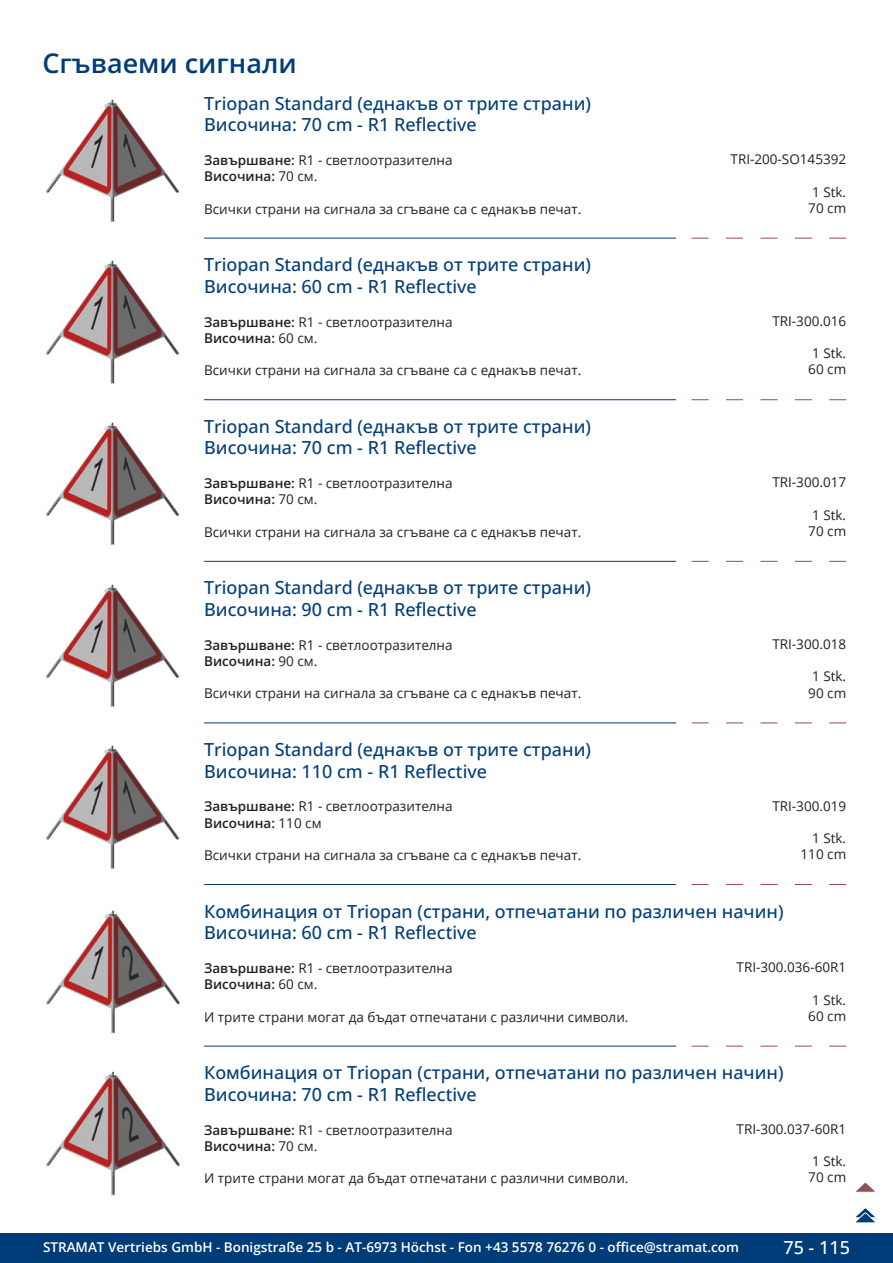
<style>
.page{position:relative;width:893px;height:1263px;background:#fff}
.page>*{position:absolute;margin:0;border:0;box-sizing:border-box;transform-origin:0 0}
.GruppeName{font:600 27px "Open Sans";color:#003d78}
.ArtikelName{font:500 18px/21.6px "Open Sans";color:#003d78}
.t1{font:500 18px "Open Sans";color:#fff}
.Beschreibung{font:13.5px/16.2px "Open Sans";color:#231f20}
.ArtikelNummer{font:13.5px "Open Sans";color:#231f20}
.t2{font:600 13.5px "Open Sans";color:#fff}
.s1{font-weight:600}
</style>
<div class="page">
<div style="left:0;top:1233px;width:893px;height:30px;background:#003d78"></div>
<img style="left:46px;top:99px;width:134px;height:124px">
<img style="left:46px;top:260px;width:134px;height:124px">
<svg style="left:692px;top:238px;width:17px;height:1px"></svg>
<svg style="left:726px;top:238px;width:17px;height:1px"></svg>
<svg style="left:760px;top:238px;width:17px;height:1px"></svg>
<svg style="left:795px;top:238px;width:17px;height:1px"></svg>
<svg style="left:829px;top:238px;width:17px;height:1px"></svg>
<hr style="left:204px;top:238px;width:472px;height:1px;background:#003d78">
<img style="left:46px;top:422px;width:134px;height:124px">
<svg style="left:692px;top:399px;width:17px;height:1px"></svg>
<svg style="left:726px;top:399px;width:17px;height:1px"></svg>
<svg style="left:760px;top:399px;width:17px;height:1px"></svg>
<svg style="left:795px;top:399px;width:17px;height:1px"></svg>
<svg style="left:829px;top:399px;width:17px;height:1px"></svg>
<hr style="left:204px;top:399px;width:472px;height:1px;background:#003d78">
<img style="left:46px;top:584px;width:134px;height:124px">
<svg style="left:692px;top:561px;width:17px;height:1px"></svg>
<svg style="left:726px;top:561px;width:17px;height:1px"></svg>
<svg style="left:760px;top:561px;width:17px;height:1px"></svg>
<svg style="left:795px;top:561px;width:17px;height:1px"></svg>
<svg style="left:829px;top:561px;width:17px;height:1px"></svg>
<hr style="left:204px;top:561px;width:472px;height:1px;background:#003d78">
<img style="left:46px;top:745px;width:134px;height:124px">
<svg style="left:692px;top:723px;width:17px;height:1px"></svg>
<svg style="left:726px;top:723px;width:17px;height:1px"></svg>
<svg style="left:760px;top:723px;width:17px;height:1px"></svg>
<svg style="left:795px;top:723px;width:17px;height:1px"></svg>
<svg style="left:829px;top:723px;width:17px;height:1px"></svg>
<hr style="left:204px;top:723px;width:472px;height:1px;background:#003d78">
<img style="left:46px;top:910px;width:134px;height:124px">
<svg style="left:692px;top:884px;width:17px;height:1px"></svg>
<svg style="left:726px;top:884px;width:17px;height:1px"></svg>
<svg style="left:760px;top:884px;width:17px;height:1px"></svg>
<svg style="left:795px;top:884px;width:17px;height:1px"></svg>
<svg style="left:829px;top:884px;width:17px;height:1px"></svg>
<hr style="left:204px;top:884px;width:472px;height:1px;background:#003d78">
<img style="left:46px;top:1071px;width:134px;height:125px">
<svg style="left:692px;top:1046px;width:17px;height:1px"></svg>
<svg style="left:726px;top:1046px;width:17px;height:1px"></svg>
<svg style="left:760px;top:1046px;width:17px;height:1px"></svg>
<svg style="left:795px;top:1046px;width:17px;height:1px"></svg>
<svg style="left:829px;top:1046px;width:17px;height:1px"></svg>
<hr style="left:204px;top:1046px;width:472px;height:1px;background:#003d78">
<svg style="left:856px;top:1183px;width:19px;height:9px"></svg>
<svg style="left:855px;top:1208px;width:21px;height:15px"></svg>
<p class="GruppeName" style="left:43px;top:44px;width:256px">Сгъваеми сигнали</p>
<p class="ArtikelName" style="left:204px;top:92px;width:388px">Triopan Standard (еднакъв от трите страни)<br>Височина: 70 cm - R1 Reflective</p>
<p class="Beschreibung" style="left:204px;top:152px;width:250px"><span class="s1">Завършване:</span> R1 - светлоотразителна<br><span class="s1">Височина:</span> 70 см.</p>
<p class="Beschreibung" style="left:204px;top:200px;width:379px">Всички страни на сигнала за сгъване са с еднакъв печат.</p>
<p class="ArtikelName" style="left:204px;top:253px;width:388px">Triopan Standard (еднакъв от трите страни)<br>Височина: 60 cm - R1 Reflective</p>
<p class="Beschreibung" style="left:204px;top:313px;width:250px"><span class="s1">Завършване:</span> R1 - светлоотразителна<br><span class="s1">Височина:</span> 60 см.</p>
<p class="Beschreibung" style="left:204px;top:362px;width:379px">Всички страни на сигнала за сгъване са с еднакъв печат.</p>
<p class="ArtikelName" style="left:204px;top:415px;width:388px">Triopan Standard (еднакъв от трите страни)<br>Височина: 70 cm - R1 Reflective</p>
<p class="Beschreibung" style="left:204px;top:475px;width:250px"><span class="s1">Завършване:</span> R1 - светлоотразителна<br><span class="s1">Височина:</span> 70 см.</p>
<p class="Beschreibung" style="left:204px;top:523px;width:379px">Всички страни на сигнала за сгъване са с еднакъв печат.</p>
<p class="ArtikelName" style="left:204px;top:576px;width:388px">Triopan Standard (еднакъв от трите страни)<br>Височина: 90 cm - R1 Reflective</p>
<p class="Beschreibung" style="left:204px;top:636px;width:250px"><span class="s1">Завършване:</span> R1 - светлоотразителна<br><span class="s1">Височина:</span> 90 см.</p>
<p class="Beschreibung" style="left:204px;top:685px;width:379px">Всички страни на сигнала за сгъване са с еднакъв печат.</p>
<p class="ArtikelName" style="left:204px;top:738px;width:388px">Triopan Standard (еднакъв от трите страни)<br>Височина: 110 cm - R1 Reflective</p>
<p class="Beschreibung" style="left:204px;top:798px;width:250px"><span class="s1">Завършване:</span> R1 - светлоотразителна<br><span class="s1">Височина:</span> 110 см</p>
<p class="Beschreibung" style="left:204px;top:847px;width:379px">Всички страни на сигнала за сгъване са с еднакъв печат.</p>
<p class="ArtikelNummer" style="left:730px;top:150px;width:117px">TRI-200-SO145392</p>
<p class="ArtikelNummer" style="left:812px;top:182px;width:36px">1 Stk.</p>
<p class="ArtikelNummer" style="left:808px;top:199px;width:39px">70 cm</p>
<p class="ArtikelNummer" style="left:772px;top:312px;width:75px">TRI-300.016</p>
<p class="ArtikelNummer" style="left:812px;top:344px;width:36px">1 Stk.</p>
<p class="ArtikelNummer" style="left:808px;top:360px;width:39px">60 cm</p>
<p class="ArtikelNummer" style="left:772px;top:473px;width:75px">TRI-300.017</p>
<p class="ArtikelNummer" style="left:812px;top:506px;width:36px">1 Stk.</p>
<p class="ArtikelNummer" style="left:808px;top:522px;width:39px">70 cm</p>
<p class="ArtikelNummer" style="left:772px;top:635px;width:75px">TRI-300.018</p>
<p class="ArtikelNummer" style="left:812px;top:667px;width:36px">1 Stk.</p>
<p class="ArtikelNummer" style="left:808px;top:683px;width:39px">90 cm</p>
<p class="ArtikelNummer" style="left:772px;top:796px;width:75px">TRI-300.019</p>
<p class="ArtikelNummer" style="left:812px;top:829px;width:36px">1 Stk.</p>
<p class="ArtikelNummer" style="left:800px;top:845px;width:47px">110 cm</p>
<p class="ArtikelName" style="left:204px;top:900px;width:581px">Комбинация от Triopan (страни, отпечатани по различен начин)<br>Височина: 60 cm - R1 Reflective</p>
<p class="Beschreibung" style="left:204px;top:960px;width:250px"><span class="s1">Завършване:</span> R1 - светлоотразителна<br><span class="s1">Височина:</span> 60 см.</p>
<p class="Beschreibung" style="left:204px;top:1008px;width:426px">И трите страни могат да бъдат отпечатани с различни символи.</p>
<p class="ArtikelNummer" style="left:736px;top:958px;width:111px">TRI-300.036-60R1</p>
<p class="ArtikelNummer" style="left:812px;top:990px;width:36px">1 Stk.</p>
<p class="ArtikelNummer" style="left:808px;top:1007px;width:39px">60 cm</p>
<p class="ArtikelName" style="left:204px;top:1061px;width:581px">Комбинация от Triopan (страни, отпечатани по различен начин)<br>Височина: 70 cm - R1 Reflective</p>
<p class="Beschreibung" style="left:204px;top:1121px;width:250px"><span class="s1">Завършване:</span> R1 - светлоотразителна<br><span class="s1">Височина:</span> 70 см.</p>
<p class="Beschreibung" style="left:204px;top:1170px;width:426px">И трите страни могат да бъдат отпечатани с различни символи.</p>
<p class="ArtikelNummer" style="left:736px;top:1120px;width:111px">TRI-300.037-60R1</p>
<p class="ArtikelNummer" style="left:812px;top:1152px;width:36px">1 Stk.</p>
<p class="ArtikelNummer" style="left:808px;top:1168px;width:39px">70 cm</p>
<p class="t2" style="left:43px;top:1238px;width:698px">STRAMAT Vertriebs GmbH - Bonigstraße 25 b - AT-6973 Höchst - Fon +43 5578 76276 0 - office@stramat.com</p>
<h2 class="t1" style="left:783px;top:1234px;width:68px">75 - 115</h2>
</div>
